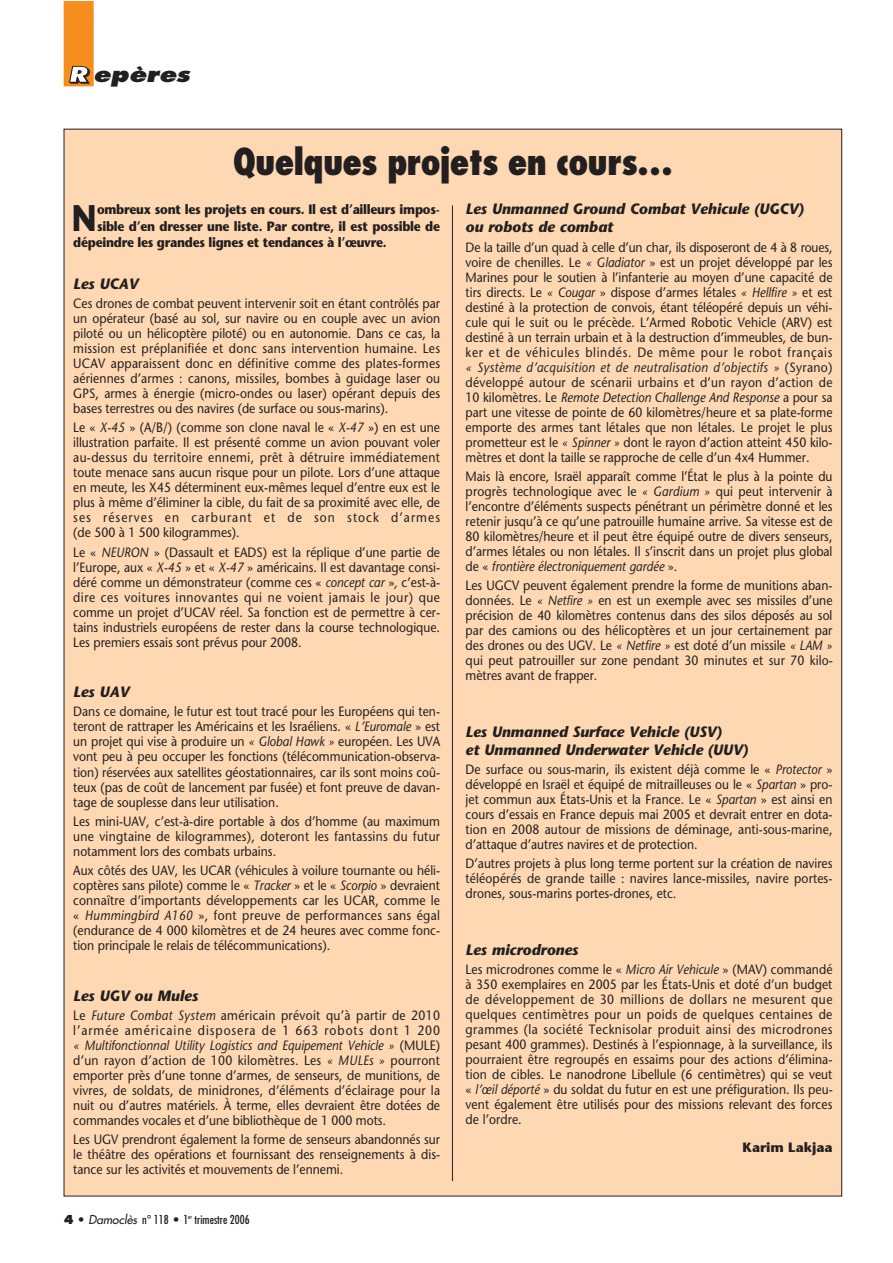
<style>
.page{position:relative;width:893px;height:1263px;background:#fff}
.page>*{position:absolute;margin:0;border:0;box-sizing:border-box;transform-origin:0 0}
.t1{font:700 37.05px "Stone Sans";color:#231f20;scale:.9 1}
.t2{font:800 condensed 36px "Futura";letter-spacing:-.025em;color:#231f20}
.t3{font:italic 800 21px "Futura";color:#231f20;scale:1.2 1}
.t4{font:italic 700 15px/18px "Stone Sans";color:#231f20}
.t5{font:13.5px/15px "Stone Sans";color:#231f20;text-align:justify;scale:.9 1}
.t6{font:700 13.5px "Stone Sans";letter-spacing:-.02em;color:#231f20;scale:.9 1}
.t7{font:700 13.5px "Stone Sans";color:#231f20}
.t8{font:condensed 12px "Futura";color:#231f20}
.s1{color:#fff}
.s2{font-style:italic}
.s3{font-weight:800;font-stretch:normal}
.s4{font-style:italic;font-stretch:normal}
</style>
<div class="page">
<div style="left:64px;top:1px;width:30px;height:85px;background:#f68e1e"></div>
<div style="left:64px;top:129px;width:778px;height:1067px;background:#fdd8b2"></div>
<hr style="left:452px;top:205px;width:1px;height:976px;background:#231f20">
<h3 class="t3" style="left:68px;top:65px;width:103px"><span class="s1">R</span> epères</h3>
<h2 class="t2" style="left:233px;top:146px;width:442px">Quelques projets en cours…</h2>
<h1 class="t1" style="left:72px;top:204px;width:29px">N</h1>
<p class="t6" style="left:97px;top:204px;width:383px">ombreux sont les projets en cours. Il est d’ailleurs impos-</p>
<p class="t6" style="left:97px;top:221px;width:383px">sible d’en dresser une liste. Par contre, il est possible de</p>
<p class="t6" style="left:73px;top:237px;width:350px">dépeindre les grandes lignes et tendances à l’œuvre.</p>
<p class="t4" style="left:73px;top:276px;width:67px">Les UCAV</p>
<p class="t5" style="left:73px;top:297px;width:409px">Ces drones de combat peuvent intervenir soit en étant contrôlés par un opérateur (basé au sol, sur navire ou en couple avec un avion piloté ou un hélicoptère piloté) ou en autonomie. Dans ce cas, la mission est préplanifiée et donc sans intervention humaine. Les UCAV apparaissent donc en définitive comme des plates-formes aériennes d’armes : canons, missiles, bombes à guidage laser ou GPS, armes à énergie (micro-ondes ou laser) opérant depuis des bases terrestres ou des navires (de surface ou sous-marins).</p>
<p class="t5" style="left:73px;top:422px;width:409px">Le « <span class="s2">X-45</span> » (A/B/) (comme son clone naval le « <span class="s2">X-47</span> ») en est une illustration parfaite. Il est présenté comme un avion pouvant voler au-dessus du territoire ennemi, prêt à détruire immédiatement toute menace sans aucun risque pour un pilote. Lors d’une attaque en meute, les X45 déterminent eux-mêmes lequel d’entre eux est le plus à même d’éliminer la cible, du fait de sa proximité avec elle, de ses réserves en carburant et de son stock d’armes (de 500 à 1 500 kilogrammes).</p>
<p class="t5" style="left:73px;top:546px;width:409px">Le « <span class="s2">NEURON</span> » (Dassault et EADS) est la réplique d’une partie de l’Europe, aux « <span class="s2">X-45</span> » et « <span class="s2">X-47</span> » américains. Il est davantage consi&shy;déré comme un démonstrateur (comme ces « <span class="s2">concept car</span> »<span class="s2">,</span> c’est-à&shy;dire ces voitures innovantes qui ne voient jamais le jour) que comme un projet d’UCAV réel. Sa fonction est de permettre à cer&shy;tains industriels européens de rester dans la course technologique.<br>Les premiers essais sont prévus pour 2008.</p>
<p class="t4" style="left:73px;top:685px;width:58px">Les UAV</p>
<p class="t5" style="left:73px;top:706px;width:409px">Dans ce domaine, le futur est tout tracé pour les Européens qui ten&shy;teront de rattraper les Américains et les Israéliens. « <span class="s2">L’Euromale</span> » est un projet qui vise à produire un <span class="s2">« Global Hawk »</span> européen. Les UVA vont peu à peu occuper les fonctions (télécommunication-observa&shy;tion) réservées aux satellites géostationnaires, car ils sont moins coû&shy;teux (pas de coût de lancement par fusée) et font preuve de davan&shy;tage de souplesse dans leur utilisation.</p>
<p class="t5" style="left:73px;top:815px;width:409px">Les mini-UAV, c’est-à-dire portable à dos d’homme (au maximum une vingtaine de kilogrammes), doteront les fantassins du futur notamment lors des combats urbains.</p>
<p class="t5" style="left:73px;top:864px;width:409px">Aux côtés des UAV, les UCAR (véhicules à voilure tournante ou héli&shy;coptères sans pilote) comme le « <span class="s2">Tracker</span> » et le « <span class="s2">Scorpio</span> » devraient connaître d’importants développements car les UCAR, comme le « <span class="s2">Hummingbird A160</span> », font preuve de performances sans égal (endurance de 4 000 kilomètres et de 24 heures avec comme fonc&shy;tion principale le relais de télécommunications).</p>
<p class="t4" style="left:73px;top:988px;width:126px">Les UGV ou Mules</p>
<p class="t5" style="left:73px;top:1009px;width:409px">Le <span class="s2">Future Combat System</span> américain prévoit qu’à partir de 2010 l’armée américaine disposera de 1 663 robots dont 1 200 <span class="s2">« Multifonctionnal Utility Logistics and Equipement Vehicle »</span> (MULE) d’un rayon d’action de 100 kilomètres. Les <span class="s2">« MULEs »</span> pourront emporter près d’une tonne d’armes, de senseurs, de munitions, de vivres, de soldats, de minidrones, d’éléments d’éclairage pour la nuit ou d’autres matériels. À terme, elles devraient être dotées de commandes vocales et d’une bibliothèque de 1 000 mots.</p>
<p class="t5" style="left:73px;top:1133px;width:409px">Les UGV prendront également la forme de senseurs abandonnés sur le théâtre des opérations et fournissant des renseignements à dis&shy;tance sur les activités et mouvements de l’ennemi.</p>
<p class="t8" style="left:64px;top:1214px;width:187px"><span class="s3">4</span> • <span class="s4">Damoclès</span> n° 118 • 1<sup>er</sup> trimestre 2006</p>
<p class="t4" style="left:466px;top:202px;width:339px">Les Unmanned Ground Combat Vehicule (UGCV) ou robots de combat</p>
<p class="t5" style="left:466px;top:241px;width:409px">De la taille d’un quad à celle d’un char, ils disposeront de 4 à 8 roues, voire de chenilles. Le <span class="s2">« Gladiator</span> » est un projet développé par les Marines pour le soutien à l’infanterie au moyen d’une capacité de tirs directs. Le <span class="s2">« Cougar</span> » dispose d’armes létales <span class="s2">« Hellfire »</span> et est destiné à la protection de convois, étant téléopéré depuis un véhi&shy;cule qui le suit ou le précède. L’Armed Robotic Vehicle (ARV) est destiné à un terrain urbain et à la destruction d’immeubles, de bun&shy;ker et de véhicules blindés. De même pour le robot français <span class="s2">« Système d’acquisition et de neutralisation d’objectifs »</span> (Syrano) développé autour de scénarii urbains et d’un rayon d’action de 10 kilomètres. Le <span class="s2">Remote Detection Challenge And Response</span> a pour sa part une vitesse de pointe de 60 kilomètres/heure et sa plate-forme emporte des armes tant létales que non létales. Le projet le plus prometteur est le <span class="s2">« Spinner »</span> dont le rayon d’action atteint 450 kilo&shy;mètres et dont la taille se rapproche de celle d’un 4x4 Hummer.</p>
<p class="t5" style="left:466px;top:470px;width:409px">Mais là encore, Israël apparaît comme l’État le plus à la pointe du progrès technologique avec le <span class="s2">« Gardium »</span> qui peut intervenir à l’encontre d’éléments suspects pénétrant un périmètre donné et les retenir jusqu’à ce qu’une patrouille humaine arrive. Sa vitesse est de 80 kilomètres/heure et il peut être équipé outre de divers senseurs, d’armes létales ou non létales. Il s’inscrit dans un projet plus global de « <span class="s2">frontière électroniquement gardée</span> ».</p>
<p class="t5" style="left:466px;top:579px;width:410px">Les UGCV peuvent également prendre la forme de munitions aban&shy;données. Le <span class="s2">« Netfire »</span> en est un exemple avec ses missiles d’une précision de 40 kilomètres contenus dans des silos déposés au sol par des camions ou des hélicoptères et un jour certainement par des drones ou des UGV. Le <span class="s2">« Netfire »</span> est doté d’un missile <span class="s2">« LAM » </span>qui peut patrouiller sur zone pendant 30 minutes et sur 70 kilo&shy;mètres avant de frapper.</p>
<p class="t4" style="left:466px;top:724px;width:284px">Les Unmanned Surface Vehicle (USV)<br>et Unmanned Underwater Vehicle (UUV)</p>
<p class="t5" style="left:466px;top:763px;width:409px">De surface ou sous-marin, ils existent déjà comme le « <span class="s2">Protector</span> » développé en Israël et équipé de mitrailleuses ou le « <span class="s2">Spartan</span> » pro&shy;jet commun aux États-Unis et la France. Le « <span class="s2">Spartan</span> » est ainsi en cours d’essais en France depuis mai 2005 et devrait entrer en dota&shy;tion en 2008 autour de missions de déminage, anti-sous-marine, d’attaque d’autres navires et de protection.</p>
<p class="t5" style="left:466px;top:857px;width:409px">D’autres projets à plus long terme portent sur la création de navires téléopérés de grande taille : navires lance-missiles, navire portes&shy;drones, sous-marins portes-drones, etc.</p>
<p class="t4" style="left:466px;top:942px;width:114px">Les microdrones</p>
<p class="t5" style="left:466px;top:963px;width:409px">Les microdrones comme le « <span class="s2">Micro Air Vehicule</span> » (MAV) commandé à 350 exemplaires en 2005 par les États-Unis et doté d’un budget de développement de 30 millions de dollars ne mesurent que quelques centimètres pour un poids de quelques centaines de grammes (la société Tecknisolar produit ainsi des microdrones pesant 400 grammes). Destinés à l’espionnage, à la surveillance, ils pourraient être regroupés en essaims pour des actions d’élimina&shy;tion de cibles. Le nanodrone Libellule (6 centimètres) qui se veut « <span class="s2">l’œil déporté</span> » du soldat du futur en est une préfiguration. Ils peu&shy;vent également être utilisés pour des missions relevant des forces de l’ordre.</p>
<p class="t7" style="left:742px;top:1142px;width:91px">Karim Lakjaa</p>
</div>
